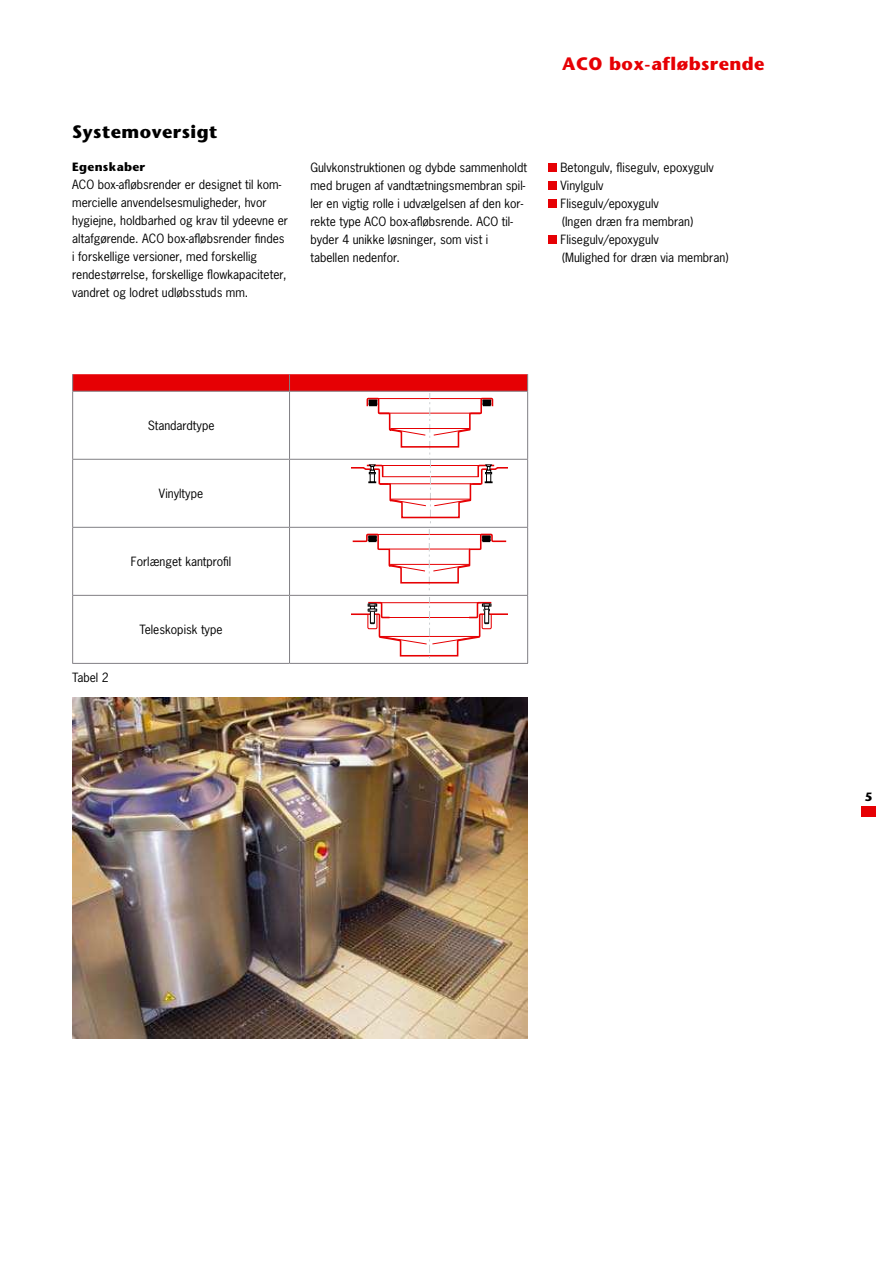
<style>
.page{position:relative;width:893px;height:1263px;background:#fff}
.page>*{position:absolute;margin:0;border:0;box-sizing:border-box;transform-origin:0 0}
.t1{font:700 18px "Stone Sans";letter-spacing:.025em;color:#e60004}
.t2{font:700 18px "Stone Sans";letter-spacing:.025em;color:#000}
.t3{font:12px/18px "News Gothic";color:#000}
.t4{font:700 12px "Stone Sans";letter-spacing:.025em;color:#000}
</style>
<div class="page">
<hr style="left:861px;top:806px;width:4px;height:10px;background:#e60004">
<div style="left:866px;top:806px;width:5px;height:10px;background:#e60004"></div>
<hr style="left:872px;top:806px;width:4px;height:10px;background:#e60004">
<img style="left:72px;top:697px;width:455px;height:342px">
<hr style="left:72px;top:596px;width:1px;height:67px;background:#817f84">
<hr style="left:289px;top:596px;width:1px;height:67px;background:#817f84">
<hr style="left:527px;top:596px;width:1px;height:67px;background:#817f84">
<hr style="left:72px;top:663px;width:218px;height:1px;background:#817f84">
<hr style="left:290px;top:663px;width:238px;height:1px;background:#817f84">
<svg style="left:72px;top:374px;width:456px;height:287px"></svg>
<div style="left:549px;top:163px;width:8px;height:9px;background:#e60004"></div>
<div style="left:549px;top:181px;width:8px;height:9px;background:#e60004"></div>
<div style="left:549px;top:199px;width:8px;height:9px;background:#e60004"></div>
<div style="left:549px;top:235px;width:8px;height:9px;background:#e60004"></div>
<h1 class="t2" style="left:72px;top:124px;width:147px">Systemoversigt</h1>
<p class="t4" style="left:72px;top:162px;width:74px">Egenskaber</p>
<p class="t3" style="left:72px;top:177px;width:217px">ACO box-afløbsrender er designet til kom&shy;mercielle anvendelsesmuligheder, hvor hygiejne, holdbarhed og krav til ydeevne er altafgørende. ACO box-afløbsrender findes i forskellige versioner, med forskellig rendestørrelse, forskellige flowkapaciteter, vandret og lodret udløbsstuds mm.</p>
<h1 class="t1" style="left:562px;top:56px;width:204px">ACO box-afløbsrende</h1>
<p class="t3" style="left:310px;top:159px;width:218px">Gulvkonstruktionen og dybde sammenholdt med brugen af vandtætningsmembran spil&shy;ler en vigtig rolle i udvælgelsen af den kor&shy;rekte type ACO box-afløbsrende. ACO til&shy;byder 4 unikke løsninger, som vist i tabellen nedenfor.</p>
<p class="t3" style="left:560px;top:159px;width:169px">Betongulv, flisegulv, epoxygulv<br>Vinylgulv<br>Flisegulv/epoxygulv<br>(Ingen dræn fra membran)<br>Flisegulv/epoxygulv<br>(Mulighed for dræn via membran)</p>
<p class="t3" style="left:72px;top:669px;width:38px">Tabel 2</p>
<p class="t3" style="left:148px;top:418px;width:68px">Standardtype</p>
<p class="t3" style="left:159px;top:486px;width:46px">Vinyltype</p>
<p class="t3" style="left:131px;top:554px;width:102px">Forlænget kantprofil</p>
<p class="t3" style="left:140px;top:622px;width:85px">Teleskopisk type</p>
<p class="t4" style="left:865px;top:791px;width:9px">5</p>
</div>
